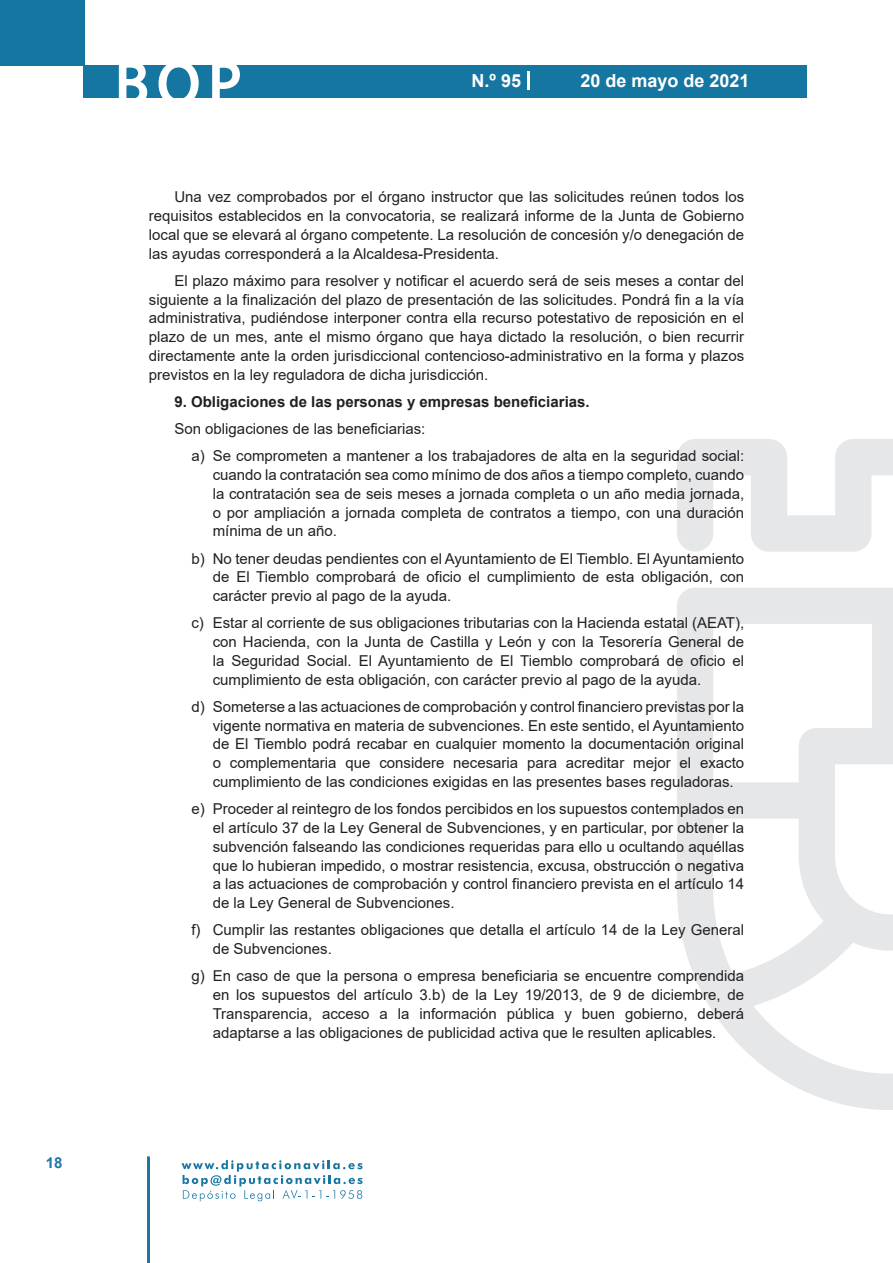
<style>
.page{position:relative;width:893px;height:1263px;background:#fff}
.page>*{position:absolute;margin:0;border:0;box-sizing:border-box;transform-origin:0 0}
.t1{font:500 61.5px "Avant Garde";color:#fff}
.t2{font:700 18px "Arial";color:#fff}
.t3{font:15px/18.8px "Arial";color:#231f20;text-align:justify}
.t4{font:700 15px "Arial";color:#231f20}
.t5{font:700 15px "Arial";color:#1d76a4}
</style>
<div class="page">
<div style="left:0;top:0;width:85px;height:65px;background:#1676a2"></div>
<div style="left:84px;top:65px;width:723px;height:33px;background:#1676a2"></div>
<svg style="left:118px;top:65px;width:30px;height:33px"></svg>
<svg style="left:158px;top:65px;width:41px;height:33px"></svg>
<svg style="left:212px;top:65px;width:28px;height:33px"></svg>
<svg style="left:182px;top:1160px;width:181px;height:41px"></svg>
<hr style="left:147px;top:1156px;width:3px;height:107px;background:#1d76a4">
<svg style="left:528px;top:71px;width:2px;height:19px"></svg>
<svg style="left:677px;top:439px;width:216px;height:671px"></svg>
<p class="t5" style="left:46px;top:1152px;width:18px">18</p>
<h1 class="t1" style="left:115px;top:46px;width:128px">BOP</h1>
<p class="t2" style="left:472px;top:68px;width:51px">N.º 95</p>
<p class="t2" style="left:580px;top:68px;width:171px">20 de mayo de 2021</p>
<p class="t3" style="left:149px;top:188px;width:597px;text-indent:26px">Una vez comprobados por el órgano instructor que las solicitudes reúnen todos los requisitos establecidos en la convocatoria, se realizará informe de la Junta de Gobierno local que se elevará al órgano competente. La resolución de concesión y/o denegación de las ayudas corresponderá a la Alcaldesa-Presidenta.</p>
<p class="t3" style="left:149px;top:271px;width:597px;text-indent:26px">El plazo máximo para resolver y notificar el acuerdo será de seis meses a contar del siguiente a la finalización del plazo de presentación de las solicitudes. Pondrá fin a la vía administrativa, pudiéndose interponer contra ella recurso potestativo de reposición en el plazo de un mes, ante el mismo órgano que haya dictado la resolución, o bien recurrir directamente ante la orden jurisdiccional contencioso-administrativo en la forma y plazos previstos en la ley reguladora de dicha jurisdicción.</p>
<p class="t4" style="left:174px;top:391px;width:417px">9. Obligaciones de las personas y empresas beneficiarias.</p>
<p class="t3" style="left:191px;top:415px;width:554px;line-height:27.3px;text-indent:-17px">Son obligaciones de las beneficiarias:<br>a) Se comprometen a mantener a los trabajadores de alta en la seguridad social:</p>
<p class="t3" style="left:213px;top:465px;width:533px">cuando la contratación sea como mínimo de dos años a tiempo completo, cuando la contratación sea de seis meses a jornada completa o un año media jornada, o por ampliación a jornada completa de contratos a tiempo, con una duración mínima de un año.</p>
<p class="t3" style="left:213px;top:549px;width:533px;text-indent:-21px">b) No tener deudas pendientes con el Ayuntamiento de El Tiemblo. El Ayuntamiento de El Tiemblo comprobará de oficio el cumplimiento de esta obligación, con carácter previo al pago de la ayuda.</p>
<p class="t3" style="left:213px;top:614px;width:533px;text-indent:-21px">c) Estar al corriente de sus obligaciones tributarias con la Hacienda estatal (AEAT), con Hacienda, con la Junta de Castilla y León y con la Tesorería General de la Seguridad Social. El Ayuntamiento de El Tiemblo comprobará de oficio el cumplimiento de esta obligación, con carácter previo al pago de la ayuda.</p>
<p class="t3" style="left:213px;top:697px;width:533px;text-indent:-21px">d) Someterse a las actuaciones de comprobación y control financiero previstas por la vigente normativa en materia de subvenciones. En este sentido, el Ayuntamiento de El Tiemblo podrá recabar en cualquier momento la documentación original o complementaria que considere necesaria para acreditar mejor el exacto cumplimiento de las condiciones exigidas en las presentes bases reguladoras.</p>
<p class="t3" style="left:213px;top:799px;width:533px;text-indent:-21px">e) Proceder al reintegro de los fondos percibidos en los supuestos contemplados en el artículo 37 de la Ley General de Subvenciones, y en particular, por obtener la subvención falseando las condiciones requeridas para ello u ocultando aquéllas que lo hubieran impedido, o mostrar resistencia, excusa, obstrucción o negativa a las actuaciones de comprobación y control financiero prevista en el artículo 14 de la Ley General de Subvenciones.</p>
<p class="t3" style="left:213px;top:920px;width:533px;text-indent:-21px">f) Cumplir las restantes obligaciones que detalla el artículo 14 de la Ley General de Subvenciones.</p>
<p class="t3" style="left:213px;top:966px;width:533px;text-indent:-21px">g) En caso de que la persona o empresa beneficiaria se encuentre comprendida en los supuestos del artículo 3.b) de la Ley 19/2013, de 9 de diciembre, de Transparencia, acceso a la información pública y buen gobierno, deberá adaptarse a las obligaciones de publicidad activa que le resulten aplicables.</p>
</div>
